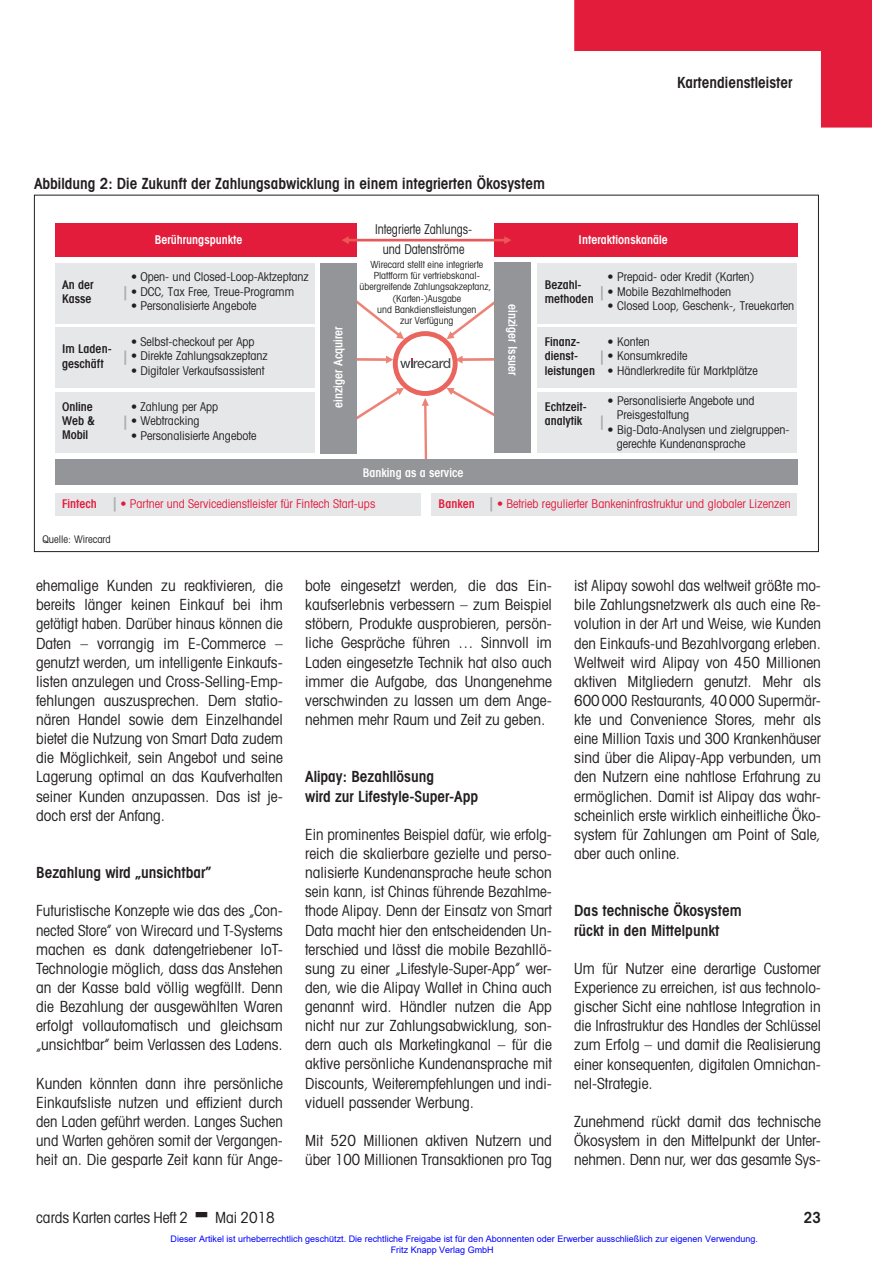
<style>
.page{position:relative;width:872px;height:1263px;background:#fff}
.page>*{position:absolute;margin:0;border:0;box-sizing:border-box;transform-origin:0 0}
.t1{font:condensed 15.3px/19.2px "Avant Garde";color:#231f20;text-align:justify}
.t2{font:600 condensed 15.3px/19.2px "Avant Garde";color:#231f20}
.t3{font:condensed 13.5px/20.2px "Avant Garde";color:#231f20;text-align:center;scale:.9 1}
.t4{font:condensed 12px/14.5px "Avant Garde";color:#231f20}
.t5{font:condensed 12px "Avant Garde";color:#e41c3b}
.t6{font:600 condensed 12px/14.5px "Avant Garde LT";color:#231f20}
.t7{font:600 condensed 12px "Avant Garde LT";color:#fff}
.t8{font:600 condensed 12px "Avant Garde";color:#fff}
.t9{font:600 condensed 12px "Avant Garde LT";color:#e41c3b}
.t10{font:condensed 10.5px "Avant Garde";color:#231f20}
.t11{font:condensed 9.75px/11.2px "Avant Garde";color:#231f20;text-align:center}
.t12{font:9px/10.8px "Arial";color:#00f}
</style>
<div class="page">
<svg style="left:422px;top:398px;width:7px;height:61px"></svg>
<svg style="left:357px;top:388px;width:47px;height:32px"></svg>
<svg style="left:357px;top:300px;width:47px;height:39px"></svg>
<svg style="left:357px;top:356px;width:36px;height:8px"></svg>
<svg style="left:446px;top:388px;width:48px;height:28px"></svg>
<svg style="left:446px;top:301px;width:48px;height:38px"></svg>
<div style="left:55px;top:223px;width:302px;height:34px;background:#e41c3b"></div>
<div style="left:494px;top:223px;width:303px;height:34px;background:#e41c3b"></div>
<div style="left:320px;top:263px;width:37px;height:190px;background:#939598"></div>
<div style="left:494px;top:263px;width:36px;height:190px;background:#939598"></div>
<div style="left:55px;top:459px;width:742px;height:26px;background:#939598"></div>
<div style="left:393px;top:331px;width:64px;height:65px;border:5px solid #e9655e;border-radius:50%"></div>
<svg style="left:342px;top:236px;width:169px;height:8px"></svg>
<div style="left:55px;top:263px;width:260px;height:60px;background:#e6e7e9"></div>
<svg style="left:124px;top:286px;width:2px;height:14px"></svg>
<div style="left:55px;top:328px;width:260px;height:60px;background:#e6e7e9"></div>
<svg style="left:124px;top:351px;width:2px;height:14px"></svg>
<div style="left:55px;top:393px;width:260px;height:60px;background:#e6e7e9"></div>
<svg style="left:124px;top:415px;width:2px;height:15px"></svg>
<div style="left:55px;top:493px;width:366px;height:23px;background:#e6e7e9"></div>
<svg style="left:114px;top:497px;width:2px;height:14px"></svg>
<div style="left:431px;top:493px;width:366px;height:23px;background:#e6e7e9"></div>
<svg style="left:490px;top:497px;width:2px;height:14px"></svg>
<div style="left:537px;top:263px;width:260px;height:60px;background:#e6e7e9"></div>
<svg style="left:601px;top:286px;width:2px;height:14px"></svg>
<div style="left:537px;top:328px;width:260px;height:60px;background:#e6e7e9"></div>
<svg style="left:601px;top:351px;width:2px;height:14px"></svg>
<div style="left:537px;top:393px;width:260px;height:60px;background:#e6e7e9"></div>
<svg style="left:601px;top:415px;width:2px;height:15px"></svg>
<svg style="left:400px;top:356px;width:94px;height:12px"></svg>
<svg style="left:574px;top:0;width:298px;height:128px"></svg>
<p class="t2" style="left:677px;top:73px;width:117px">Kartendienstleister</p>
<p class="t2" style="left:34px;top:174px;width:512px">Abbildung 2: Die Zukunft der Zahlungsabwicklung in einem integrierten Ökosystem</p>
<p class="t3" style="left:375px;top:218px;width:109px">Integrierte Zahlungs&shy;und Datenströme</p>
<p class="t8" style="left:155px;top:233px;width:89px">Berührungspunkte</p>
<p class="t8" style="left:578px;top:233px;width:91px">Interaktionskanäle</p>
<p class="t6" style="left:62px;top:277px;width:33px">An der<br>Kasse</p>
<p class="t6" style="left:62px;top:342px;width:51px">Im Laden&shy;geschäft</p>
<p class="t4" style="left:131px;top:269px;width:179px">• Open- und Closed-Loop-Aktzeptanz</p>
<p class="t4" style="left:131px;top:284px;width:164px">• DCC, Tax Free, Treue-Programm</p>
<p class="t4" style="left:131px;top:298px;width:127px">• Personalisierte Angebote</p>
<p class="t4" style="left:131px;top:334px;width:125px">• Selbst-checkout per App</p>
<p class="t4" style="left:131px;top:348px;width:138px">• Direkte Zahlungsakzeptanz</p>
<p class="t4" style="left:131px;top:363px;width:135px">• Digitaler Verkaufsassistent</p>
<p class="t6" style="left:62px;top:399px;width:34px">Online<br>Web &amp;<br>Mobil</p>
<p class="t4" style="left:131px;top:399px;width:89px">• Zahlung per App</p>
<p class="t4" style="left:131px;top:413px;width:70px">• Webtracking</p>
<p class="t4" style="left:131px;top:428px;width:127px">• Personalisierte Angebote</p>
<p class="t7" style="left:331px;top:408px;width:83px;rotate:-90deg">einziger Acquirer</p>
<p class="t11" style="left:359px;top:258px;width:133px">Wirecard stellt eine integrierte<br>Plattform für vertriebskanal&shy;übergreifende Zahlungsakzeptanz, (Karten-)Ausgabe<br>und Bankdienstleistungen<br>zur Verfügung</p>
<p class="t7" style="left:520px;top:304px;width:73px;rotate:90deg">einziger Issuer</p>
<p class="t7" style="left:363px;top:465px;width:102px">Banking as a service</p>
<p class="t6" style="left:544px;top:277px;width:50px">Bezahl&shy;methoden</p>
<p class="t4" style="left:607px;top:269px;width:148px">• Prepaid- oder Kredit (Karten)</p>
<p class="t4" style="left:607px;top:284px;width:125px">• Mobile Bezahlmethoden</p>
<p class="t4" style="left:607px;top:298px;width:188px">• Closed Loop, Geschenk-, Treuekarten</p>
<p class="t6" style="left:544px;top:334px;width:52px">Finanz&shy;dienst&shy;leistungen</p>
<p class="t4" style="left:607px;top:334px;width:44px">• Konten</p>
<p class="t4" style="left:607px;top:348px;width:81px">• Konsumkredite</p>
<p class="t4" style="left:607px;top:363px;width:152px">• Händlerkredite für Marktplätze</p>
<p class="t6" style="left:544px;top:399px;width:44px">Echtzeit&shy;analytik</p>
<p class="t4" style="left:617px;top:393px;width:139px;text-indent:-9px">• Personalisierte Angebote und<br>Preisgestaltung</p>
<p class="t4" style="left:617px;top:422px;width:174px;text-indent:-9px">• Big-Data-Analysen und zielgruppen&shy;gerechte Kundenansprache</p>
<p class="t9" style="left:62px;top:496px;width:36px">Fintech</p>
<p class="t5" style="left:120px;top:496px;width:256px">• Partner und Servicedienstleister für Fintech Start-ups</p>
<p class="t9" style="left:438px;top:496px;width:38px">Banken</p>
<p class="t5" style="left:497px;top:496px;width:295px">• Betrieb regulierter Bankeninfrastruktur und globaler Lizenzen</p>
<p class="t10" style="left:43px;top:533px;width:70px">Quelle: Wirecard</p>
<p class="t1" style="left:36px;top:576px;width:248px">ehemalige Kunden zu reaktivieren, die bereits länger keinen Einkauf bei ihm getätigt haben. Darüber hinaus können die Daten – vorrangig im E-Commerce – genutzt werden, um intelligente Einkaufs&shy;listen anzulegen und Cross-Selling-Emp&shy;fehlungen auszusprechen. Dem statio&shy;nären Handel sowie dem Einzelhandel bietet die Nutzung von Smart Data zudem die Möglichkeit, sein Angebot und seine Lagerung optimal an das Kaufverhalten seiner Kunden anzupassen. Das ist je&shy;doch erst der Anfang.</p>
<p class="t2" style="left:36px;top:863px;width:177px">Bezahlung wird „unsichtbar”</p>
<p class="t1" style="left:36px;top:901px;width:248px">Futuristische Konzepte wie das des „Con&shy;nected Store” von Wirecard und T-Systems machen es dank datengetriebener IoT-Technologie möglich, dass das Anstehen an der Kasse bald völlig wegfällt. Denn die Bezahlung der ausgewählten Waren erfolgt vollautomatisch und gleichsam „unsichtbar” beim Verlassen des Ladens.</p>
<p class="t1" style="left:36px;top:1073px;width:248px">Kunden könnten dann ihre persönliche Einkaufsliste nutzen und effizient durch den Laden geführt werden. Langes Suchen und Warten gehören somit der Vergangen&shy;heit an. Die gesparte Zeit kann für Ange-</p>
<p class="t1" style="left:305px;top:576px;width:248px">bote eingesetzt werden, die das Ein&shy;kaufserlebnis verbessern – zum Beispiel stöbern, Produkte ausprobieren, persön&shy;liche Gespräche führen … Sinnvoll im Laden eingesetzte Technik hat also auch immer die Aufgabe, das Unangenehme verschwinden zu lassen um dem Ange&shy;nehmen mehr Raum und Zeit zu geben.</p>
<p class="t2" style="left:305px;top:767px;width:174px">Alipay: Bezahllösung<br>wird zur Lifestyle-Super-App</p>
<p class="t1" style="left:305px;top:824px;width:248px">Ein prominentes Beispiel dafür, wie erfolg&shy;reich die skalierbare gezielte und perso&shy;nalisierte Kundenansprache heute schon sein kann, ist Chinas führende Bezahlme&shy;thode Alipay. Denn der Einsatz von Smart Data macht hier den entscheidenden Un&shy;terschied und lässt die mobile Bezahllö&shy;sung zu einer „Lifestyle-Super-App” wer&shy;den, wie die Alipay Wallet in China auch genannt wird. Händler nutzen die App nicht nur zur Zahlungsabwicklung, son&shy;dern auch als Marketingkanal – für die aktive persönliche Kundenansprache mit Discounts, Weiterempfehlungen und indi&shy;viduell passender Werbung.</p>
<p class="t1" style="left:305px;top:1130px;width:248px">Mit 520 Millionen aktiven Nutzern und über 100 Millionen Transaktionen pro Tag</p>
<p class="t1" style="left:574px;top:576px;width:248px">ist Alipay sowohl das weltweit größte mo&shy;bile Zahlungsnetzwerk als auch eine Re&shy;volution in der Art und Weise, wie Kunden den Einkaufs-und Bezahlvorgang erleben.<br>Weltweit wird Alipay von 450 Millionen aktiven Mitgliedern genutzt. Mehr als 600000 Restaurants, 40000 Supermär&shy;kte und Convenience Stores, mehr als eine Million Taxis und 300 Krankenhäuser sind über die Alipay-App verbunden, um den Nutzern eine nahtlose Erfahrung zu ermöglichen. Damit ist Alipay das wahr&shy;scheinlich erste wirklich einheitliche Öko&shy;system für Zahlungen am Point of Sale, aber auch online.</p>
<p class="t2" style="left:574px;top:901px;width:169px">Das technische Ökosystem rückt in den Mittelpunkt</p>
<p class="t1" style="left:574px;top:958px;width:248px">Um für Nutzer eine derartige Customer Experience zu erreichen, ist aus technolo&shy;gischer Sicht eine nahtlose Integration in die Infrastruktur des Handles der Schlüssel zum Erfolg – und damit die Realisierung einer konsequenten, digitalen Omnichan&shy;nel-Strategie.</p>
<p class="t1" style="left:574px;top:1111px;width:248px">Zunehmend rückt damit das technische Ökosystem in den Mittelpunkt der Unter&shy;nehmen. Denn nur, wer das gesamte Sys-</p>
<p class="t1" style="left:36px;top:1207px;width:153px">cards Karten cartes Heft 2</p>
<p class="t1" style="left:215px;top:1207px;width:61px">Mai 2018</p>
<p class="t2" style="left:804px;top:1207px;width:19px">23</p>
<p class="t12" style="left:391px;top:1233px;width:369px;text-indent:-220px">Dieser Artikel ist urheberrechtlich geschützt. Die rechtliche Freigabe ist für den Abonnenten oder Erwerber ausschließlich zur eigenen Verwendung.<br>Fritz Knapp Verlag GmbH</p>
</div>
